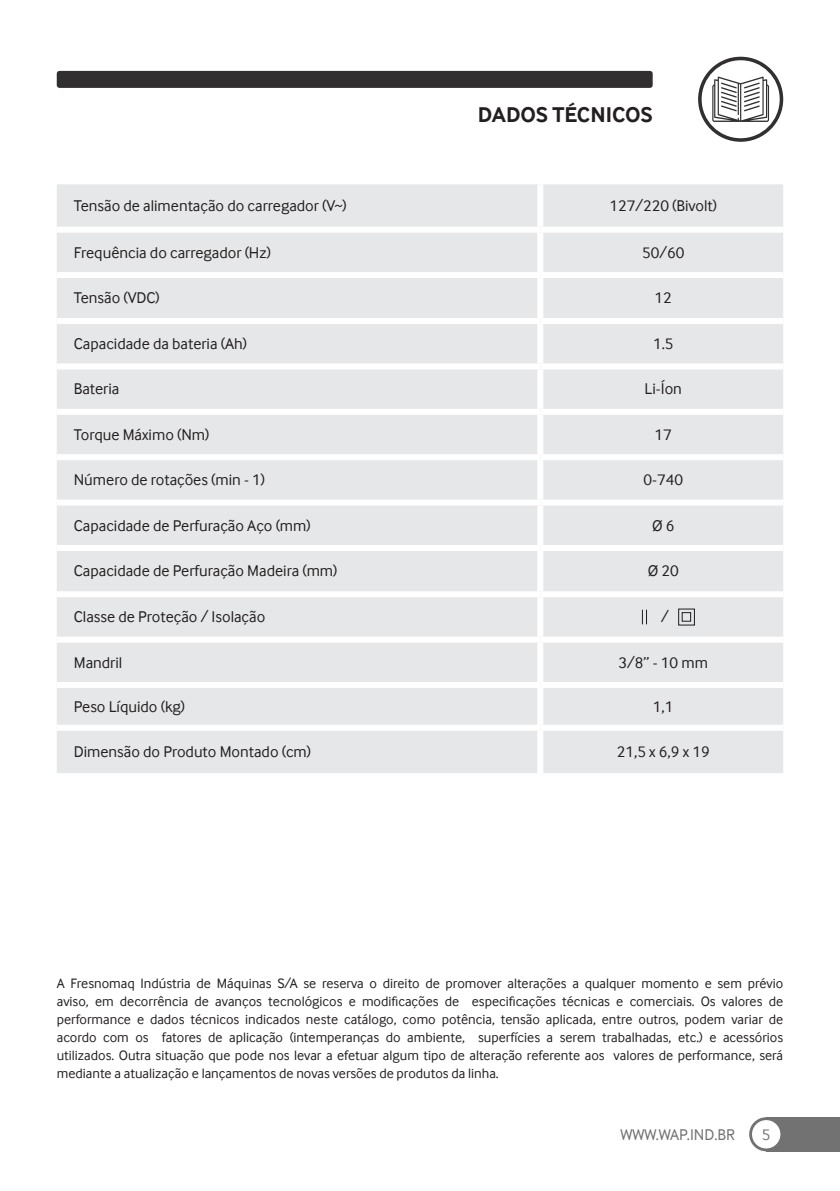
<style>
.page{position:relative;width:840px;height:1191px;background:#fff}
.page>*{position:absolute;margin:0;border:0;box-sizing:border-box;transform-origin:0 0}
.t1{font:700 22px "Inter Face";color:#231f20}
.t2{font:16px "Inter Face";color:#231f20}
.t3{font:16px "Inter Face";color:#717271}
.t4{font:14px/18px "Inter Face";color:#231f20;text-align:justify}
</style>
<div class="page">
<div style="left:765px;top:1117px;width:74px;height:34px;background:#717271"></div>
<svg style="left:748px;top:1117px;width:34px;height:34px"></svg>
<div style="left:751px;top:1120px;width:29px;height:28px;background:#fff;border-radius:50%"></div>
<div style="left:57px;top:71px;width:595px;height:17px;background:#312f30;border-radius:3px"></div>
<svg style="left:697px;top:57px;width:85px;height:85px"></svg>
<div style="left:701px;top:60px;width:78px;height:78px;background:#fff;border-radius:50%"></div>
<svg style="left:712px;top:77px;width:56px;height:45px"></svg>
<div style="left:57px;top:184px;width:725px;height:589px;background:#e6e7e9"></div>
<div style="left:537px;top:184px;width:6px;height:43px;background:#fff"></div>
<div style="left:57px;top:227px;width:483px;height:6px;background:#fff"></div>
<div style="left:540px;top:227px;width:242px;height:6px;background:#fff"></div>
<div style="left:537px;top:233px;width:6px;height:39px;background:#fff"></div>
<div style="left:57px;top:272px;width:483px;height:6px;background:#fff"></div>
<div style="left:540px;top:272px;width:242px;height:6px;background:#fff"></div>
<div style="left:537px;top:278px;width:6px;height:40px;background:#fff"></div>
<div style="left:57px;top:318px;width:483px;height:6px;background:#fff"></div>
<div style="left:540px;top:318px;width:242px;height:6px;background:#fff"></div>
<div style="left:537px;top:324px;width:6px;height:39px;background:#fff"></div>
<div style="left:57px;top:363px;width:483px;height:6px;background:#fff"></div>
<div style="left:540px;top:363px;width:242px;height:6px;background:#fff"></div>
<div style="left:537px;top:369px;width:6px;height:40px;background:#fff"></div>
<div style="left:57px;top:409px;width:483px;height:6px;background:#fff"></div>
<div style="left:540px;top:409px;width:242px;height:6px;background:#fff"></div>
<div style="left:537px;top:415px;width:6px;height:39px;background:#fff"></div>
<div style="left:57px;top:454px;width:483px;height:6px;background:#fff"></div>
<div style="left:540px;top:454px;width:242px;height:6px;background:#fff"></div>
<div style="left:537px;top:460px;width:6px;height:39px;background:#fff"></div>
<div style="left:57px;top:499px;width:483px;height:6px;background:#fff"></div>
<div style="left:540px;top:499px;width:242px;height:6px;background:#fff"></div>
<div style="left:537px;top:505px;width:6px;height:40px;background:#fff"></div>
<div style="left:57px;top:545px;width:483px;height:6px;background:#fff"></div>
<div style="left:540px;top:545px;width:242px;height:6px;background:#fff"></div>
<div style="left:537px;top:551px;width:6px;height:40px;background:#fff"></div>
<div style="left:57px;top:591px;width:483px;height:6px;background:#fff"></div>
<div style="left:540px;top:591px;width:242px;height:6px;background:#fff"></div>
<div style="left:537px;top:597px;width:6px;height:39px;background:#fff"></div>
<div style="left:57px;top:636px;width:483px;height:6px;background:#fff"></div>
<div style="left:540px;top:636px;width:242px;height:6px;background:#fff"></div>
<div style="left:537px;top:642px;width:6px;height:40px;background:#fff"></div>
<div style="left:57px;top:682px;width:483px;height:6px;background:#fff"></div>
<div style="left:540px;top:682px;width:242px;height:6px;background:#fff"></div>
<div style="left:537px;top:688px;width:6px;height:37px;background:#fff"></div>
<div style="left:57px;top:725px;width:483px;height:6px;background:#fff"></div>
<div style="left:540px;top:725px;width:242px;height:6px;background:#fff"></div>
<div style="left:537px;top:731px;width:6px;height:42px;background:#fff"></div>
<div style="left:681px;top:612px;width:9px;height:9px;border:1px solid #231f20"></div>
<svg style="left:641px;top:610px;width:5px;height:14px"></svg>
<h1 class="t1" style="left:477px;top:102px;width:176px">DADOS TÉCNICOS</h1>
<p class="t2" style="left:74px;top:196px;width:274px">Tensão de alimentação do carregador (V~)</p>
<p class="t2" style="left:609px;top:196px;width:109px">127/220 (Bivolt)</p>
<p class="t2" style="left:74px;top:243px;width:198px">Frequência do carregador (Hz)</p>
<p class="t2" style="left:641px;top:243px;width:44px">50/60</p>
<p class="t2" style="left:74px;top:289px;width:87px">Tensão (VDC)</p>
<p class="t2" style="left:654px;top:289px;width:19px">12</p>
<p class="t2" style="left:74px;top:335px;width:175px">Capacidade da bateria (Ah)</p>
<p class="t2" style="left:652px;top:335px;width:22px">1.5</p>
<p class="t2" style="left:74px;top:380px;width:47px">Bateria</p>
<p class="t2" style="left:644px;top:380px;width:39px">Li-Íon</p>
<p class="t2" style="left:74px;top:425px;width:137px">Torque Máximo (Nm)</p>
<p class="t2" style="left:654px;top:425px;width:19px">17</p>
<p class="t2" style="left:74px;top:471px;width:193px">Número de rotações (min - 1)</p>
<p class="t2" style="left:643px;top:471px;width:41px">0-740</p>
<p class="t2" style="left:74px;top:516px;width:238px">Capacidade de Perfuração Aço (mm)</p>
<p class="t2" style="left:651px;top:516px;width:24px">Ø 6</p>
<p class="t2" style="left:74px;top:562px;width:265px">Capacidade de Perfuração Madeira (mm)</p>
<p class="t2" style="left:647px;top:562px;width:33px">Ø 20</p>
<p class="t2" style="left:74px;top:608px;width:193px">Classe de Proteção / Isolação</p>
<p class="t2" style="left:660px;top:608px;width:9px">/</p>
<p class="t2" style="left:74px;top:653px;width:50px">Mandril</p>
<p class="t2" style="left:618px;top:653px;width:91px">3/8” - 10 mm</p>
<p class="t2" style="left:74px;top:697px;width:113px">Peso Líquido (kg)</p>
<p class="t2" style="left:652px;top:697px;width:22px">1,1</p>
<p class="t2" style="left:74px;top:743px;width:239px">Dimensão do Produto Montado (cm)</p>
<p class="t2" style="left:616px;top:743px;width:94px">21,5 x 6,9 x 19</p>
<p class="t4" style="left:57px;top:973px;width:727px">A Fresnomaq Indústria de Máquinas S/A se reserva o direito de promover alterações a qualquer momento e sem prévio aviso, em decorrência de avanços tecnológicos e modificações de especificações técnicas e comerciais. Os valores de performance e dados técnicos indicados neste catálogo, como potência, tensão aplicada, entre outros, podem variar de acordo com os fatores de aplicação (intemperanças do ambiente, superfícies a serem trabalhadas, etc.) e acessórios utilizados. Outra situação que pode nos levar a efetuar algum tipo de alteração referente aos valores de performance, será mediante a atualização e lançamentos de novas versões de produtos da linha.</p>
<p class="t3" style="left:620px;top:1125px;width:116px">WWW.WAP.IND.BR</p>
<p class="t3" style="left:761px;top:1125px;width:10px">5</p>
</div>
